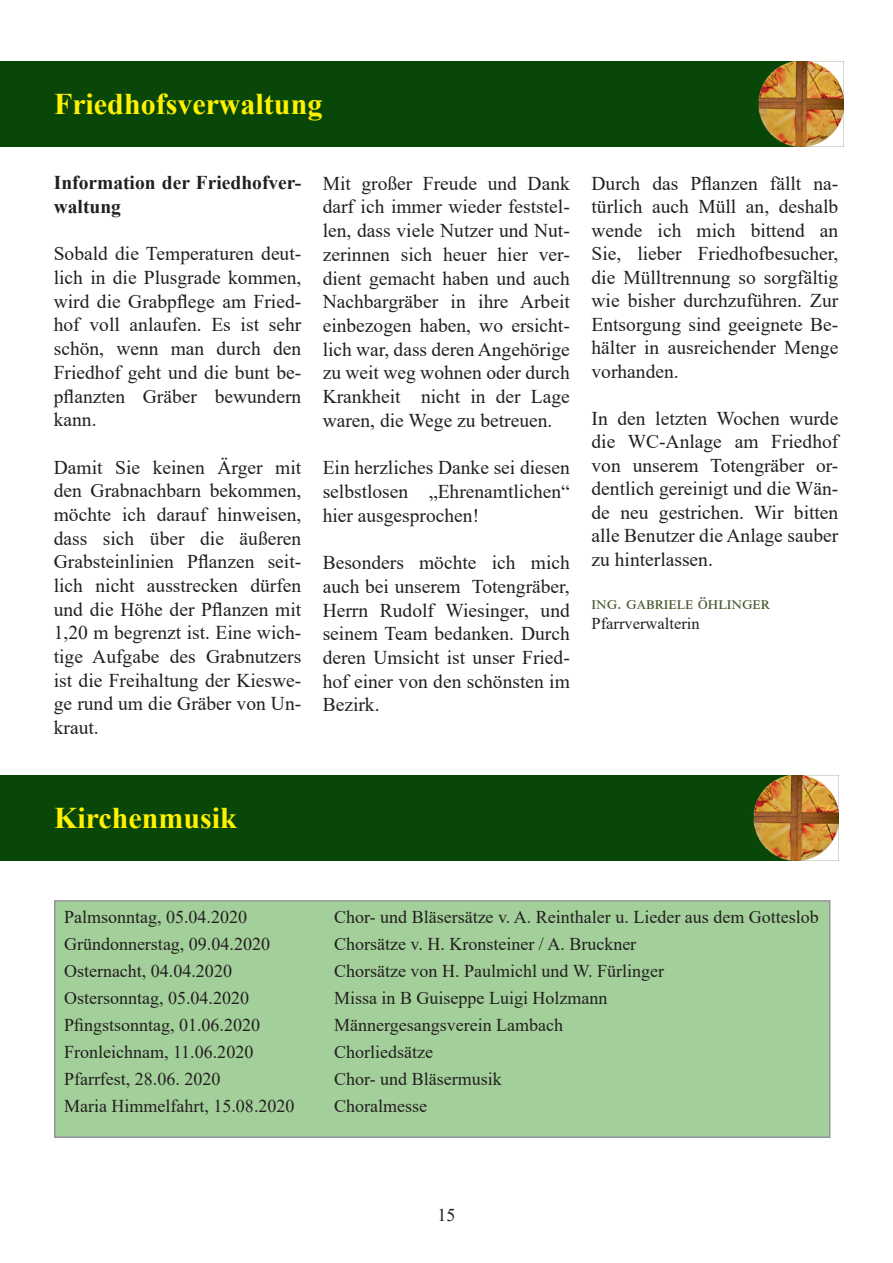
<style>
.page{position:relative;width:893px;height:1263px;background:#fff}
.page>*{position:absolute;margin:0;border:0;box-sizing:border-box;transform-origin:0 0}
.t1{font:700 30px "Times New Roman";color:#fff101}
.t2{font:19.5px/23.7px "Times New Roman";color:#231f20;text-align:justify}
.t3{font:700 19.5px/23.7px "Times New Roman";color:#231f20}
.t4{font:18px "Times New Roman";color:#231f20}
.t5{font:18px "Times New Roman";letter-spacing:.08em;color:#49592f}
.t6{font:16.5px "Times New Roman";color:#231f20}
</style>
<div class="page">
<img style="left:0;top:62px;width:843px;height:85px">
<img style="left:0;top:776px;width:839px;height:85px">
<div style="left:55px;top:901px;width:775px;height:236px;background:#a3cf9a"></div>
<div style="left:54px;top:900px;width:776px;height:238px;border:2px solid #939598"></div>
<p class="t1" style="left:54px;top:82px;width:270px">Friedhofsverwaltung</p>
<p class="t3" style="left:54px;top:170px;width:249px">Information der Friedhofver&shy;waltung</p>
<p class="t2" style="left:54px;top:241px;width:249px">Sobald die Temperaturen deut&shy;lich in die Plusgrade kommen, wird die Grabpflege am Fried&shy;hof voll anlaufen. Es ist sehr schön, wenn man durch den Friedhof geht und die bunt be&shy;pflanzten Gräber bewundern kann.</p>
<p class="t2" style="left:54px;top:455px;width:249px">Damit Sie keinen Ärger mit den Grabnachbarn bekommen, möchte ich darauf hinweisen, dass sich über die äußeren Grabsteinlinien Pflanzen seit&shy;lich nicht ausstrecken dürfen und die Höhe der Pflanzen mit 1,20 m begrenzt ist. Eine wich&shy;tige Aufgabe des Grabnutzers ist die Freihaltung der Kieswe&shy;ge rund um die Gräber von Un&shy;kraut.</p>
<p class="t2" style="left:323px;top:171px;width:249px">Mit großer Freude und Dank darf ich immer wieder feststel&shy;len, dass viele Nutzer und Nut&shy;zerinnen sich heuer hier ver&shy;dient gemacht haben und auch Nachbargräber in ihre Arbeit einbezogen haben, wo ersicht&shy;lich war, dass deren Angehörige zu weit weg wohnen oder durch Krankheit nicht in der Lage waren, die Wege zu betreuen.</p>
<p class="t2" style="left:323px;top:455px;width:249px">Ein herzliches Danke sei diesen selbstlosen „Ehrenamtlichen“ hier ausgesprochen!</p>
<p class="t2" style="left:323px;top:550px;width:249px">Besonders möchte ich mich auch bei unserem Totengräber, Herrn Rudolf Wiesinger, und seinem Team bedanken. Durch deren Umsicht ist unser Fried&shy;hof einer von den schönsten im Bezirk.</p>
<p class="t2" style="left:592px;top:171px;width:248px">Durch das Pflanzen fällt na&shy;türlich auch Müll an, deshalb wende ich mich bittend an Sie, lieber Friedhofbesucher, die Mülltrennung so sorgfältig wie bisher durchzuführen. Zur Entsorgung sind geeignete Be&shy;hälter in ausreichender Menge vorhanden.</p>
<p class="t2" style="left:592px;top:406px;width:248px">In den letzten Wochen wurde die WC-Anlage am Friedhof von unserem Totengräber or&shy;dentlich gereinigt und die Wän&shy;de neu gestrichen. Wir bitten alle Benutzer die Anlage sauber zu hinterlassen.</p>
<p class="t5" style="left:592px;top:590px;width:177px">Ing. Gabriele Öhlinger</p>
<p class="t6" style="left:592px;top:612px;width:110px">Pfarrverwalterin</p>
<p class="t1" style="left:54px;top:796px;width:184px">Kirchenmusik</p>
<p class="t4" style="left:64px;top:904px;width:185px">Palmsonntag, 05.04.2020</p>
<p class="t4" style="left:334px;top:904px;width:486px">Chor- und Bläsersätze v. A. Reinthaler u. Lieder aus dem Gotteslob</p>
<p class="t4" style="left:64px;top:931px;width:207px">Gründonnerstag, 09.04.2020</p>
<p class="t4" style="left:334px;top:931px;width:304px">Chorsätze v. H. Kronsteiner / A. Bruckner</p>
<p class="t4" style="left:64px;top:958px;width:169px">Osternacht, 04.04.2020</p>
<p class="t4" style="left:334px;top:958px;width:331px">Chorsätze von H. Paulmichl und W. Fürlinger</p>
<p class="t4" style="left:64px;top:985px;width:186px">Ostersonntag, 05.04.2020</p>
<p class="t4" style="left:334px;top:985px;width:275px">Missa in B Guiseppe Luigi Holzmann</p>
<p class="t4" style="left:64px;top:1012px;width:198px">Pfingstsonntag, 01.06.2020</p>
<p class="t4" style="left:334px;top:1012px;width:231px">Männergesangsverein Lambach</p>
<p class="t4" style="left:64px;top:1039px;width:191px">Fronleichnam, 11.06.2020</p>
<p class="t4" style="left:334px;top:1039px;width:100px">Chorliedsätze</p>
<p class="t4" style="left:64px;top:1066px;width:158px">Pfarrfest, 28.06. 2020</p>
<p class="t4" style="left:334px;top:1066px;width:169px">Chor- und Bläsermusik</p>
<p class="t4" style="left:64px;top:1093px;width:232px">Maria Himmelfahrt, 15.08.2020</p>
<p class="t4" style="left:334px;top:1093px;width:94px">Choralmesse</p>
<p class="t4" style="left:437px;top:1203px;width:19px">15</p>
</div>
